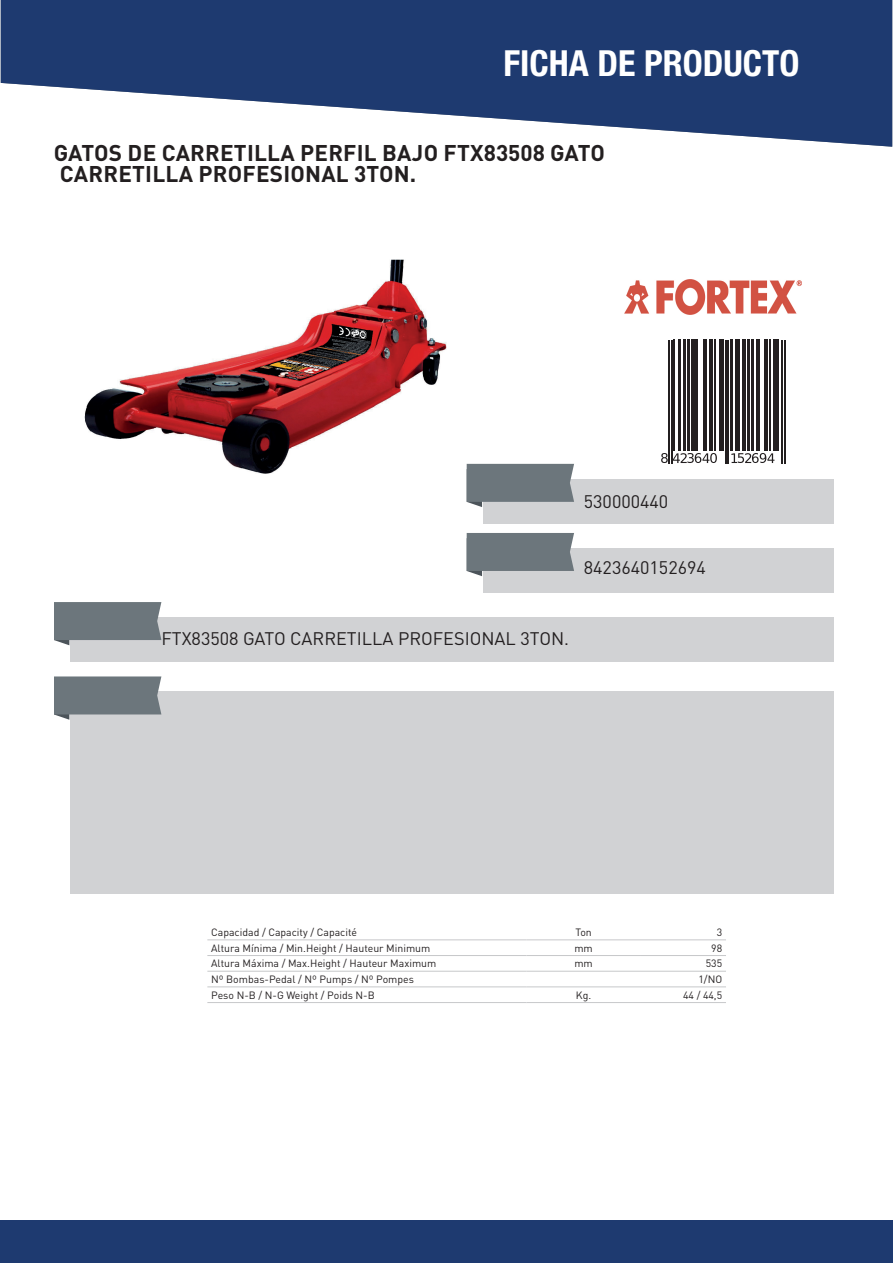
<style>
.page{position:relative;width:893px;height:1263px;background:#fff}
.page>*{position:absolute;margin:0;border:0;box-sizing:border-box;transform-origin:0 0}
.t1{font:700 condensed 36px "Helvetica Neue LT Std";color:#fff}
.t2{font:500 36px "DIN";color:#fff}
.t3{font:700 22.5px/21px "DIN Pro";letter-spacing:.01em;color:#231f20}
.t4{font:18px "DIN Pro";color:#231f20}
.t5{font:10.5px "DIN Pro";color:#231f20}
</style>
<div class="page">
<img style="left:84px;top:259px;width:363px;height:215px">
<hr style="left:668px;top:340px;width:2px;height:124px;background:#231f20">
<hr style="left:671px;top:340px;width:1px;height:124px;background:#231f20">
<hr style="left:673px;top:340px;width:2px;height:111px;background:#231f20">
<hr style="left:678px;top:340px;width:3px;height:111px;background:#231f20">
<hr style="left:683px;top:340px;width:3px;height:111px;background:#231f20">
<hr style="left:687px;top:340px;width:2px;height:111px;background:#231f20">
<hr style="left:691px;top:340px;width:4px;height:111px;background:#231f20">
<hr style="left:697px;top:340px;width:1px;height:111px;background:#231f20">
<hr style="left:703px;top:340px;width:1px;height:111px;background:#231f20">
<hr style="left:705px;top:340px;width:2px;height:111px;background:#231f20">
<hr style="left:709px;top:340px;width:4px;height:111px;background:#231f20">
<hr style="left:714px;top:340px;width:1px;height:111px;background:#231f20">
<hr style="left:719px;top:340px;width:2px;height:111px;background:#231f20">
<hr style="left:723px;top:340px;width:1px;height:111px;background:#231f20">
<svg style="left:661px;top:453px;width:56px;height:10px"></svg>
<hr style="left:725px;top:340px;width:1px;height:124px;background:#231f20">
<hr style="left:728px;top:340px;width:1px;height:124px;background:#231f20">
<hr style="left:730px;top:340px;width:2px;height:111px;background:#231f20">
<hr style="left:735px;top:340px;width:2px;height:111px;background:#231f20">
<hr style="left:739px;top:340px;width:1px;height:111px;background:#231f20">
<hr style="left:742px;top:340px;width:4px;height:111px;background:#231f20">
<hr style="left:747px;top:340px;width:3px;height:111px;background:#231f20">
<hr style="left:751px;top:340px;width:2px;height:111px;background:#231f20">
<hr style="left:756px;top:340px;width:1px;height:111px;background:#231f20">
<hr style="left:758px;top:340px;width:2px;height:111px;background:#231f20">
<hr style="left:764px;top:340px;width:4px;height:111px;background:#231f20">
<hr style="left:769px;top:340px;width:2px;height:111px;background:#231f20">
<hr style="left:773px;top:340px;width:1px;height:111px;background:#231f20">
<hr style="left:776px;top:340px;width:3px;height:111px;background:#231f20">
<svg style="left:731px;top:453px;width:43px;height:10px"></svg>
<hr style="left:782px;top:340px;width:1px;height:124px;background:#231f20">
<hr style="left:784px;top:340px;width:1px;height:124px;background:#231f20">
<img style="left:624px;top:280px;width:178px;height:34px">
<svg style="left:207px;top:940px;width:519px;height:48px"></svg>
<hr style="left:207px;top:939px;width:319px;height:1px;background:#c7c8ca">
<hr style="left:526px;top:939px;width:115px;height:1px;background:#c7c8ca">
<hr style="left:641px;top:939px;width:85px;height:1px;background:#c7c8ca">
<hr style="left:207px;top:955px;width:319px;height:1px;background:#c7c8ca">
<hr style="left:526px;top:955px;width:115px;height:1px;background:#c7c8ca">
<hr style="left:641px;top:955px;width:85px;height:1px;background:#c7c8ca">
<hr style="left:207px;top:971px;width:319px;height:1px;background:#c7c8ca">
<hr style="left:526px;top:971px;width:115px;height:1px;background:#c7c8ca">
<hr style="left:641px;top:971px;width:85px;height:1px;background:#c7c8ca">
<hr style="left:207px;top:986px;width:319px;height:1px;background:#c7c8ca">
<hr style="left:526px;top:986px;width:115px;height:1px;background:#c7c8ca">
<hr style="left:641px;top:986px;width:85px;height:1px;background:#c7c8ca">
<hr style="left:207px;top:1002px;width:319px;height:1px;background:#c7c8ca">
<hr style="left:526px;top:1002px;width:115px;height:1px;background:#c7c8ca">
<hr style="left:641px;top:1002px;width:85px;height:1px;background:#c7c8ca">
<div style="left:483px;top:548px;width:350px;height:45px;background:#d1d2d4"></div>
<div style="left:483px;top:479px;width:350px;height:44px;background:#d1d2d4"></div>
<div style="left:70px;top:617px;width:763px;height:45px;background:#d1d2d4"></div>
<div style="left:70px;top:692px;width:763px;height:202px;background:#d1d2d4"></div>
<svg style="left:467px;top:533px;width:107px;height:43px;background:#788187"></svg>
<svg style="left:467px;top:464px;width:107px;height:43px;background:#798287"></svg>
<svg style="left:54px;top:602px;width:107px;height:43px;background:#788186"></svg>
<svg style="left:54px;top:676px;width:107px;height:44px;background:#7b8389"></svg>
<svg style="left:1px;top:0;width:891px;height:147px;fill:#1e3a70"></svg>
<div style="left:0;top:1220px;width:893px;height:43px;background:#1e3a70"></div>
<h1 class="t2" style="left:487px;top:36px;width:81px">FICH</h1>
<h1 class="t2" style="left:650px;top:36px;width:185px">PRODUCTO</h1>
<h1 class="t1" style="left:503px;top:41px;width:297px">FICHA DE PRODUCTO</h1>
<h2 class="t3" style="left:54px;top:141px;width:552px">GATOS DE CARRETILLA PERFIL BAJO FTX83508 GATO<br>CARRETILLA PROFESIONAL 3TON.</h2>
<h3 class="t4" style="left:584px;top:489px;width:86px">530000440</h3>
<h3 class="t4" style="left:584px;top:555px;width:124px">8423640152694</h3>
<h3 class="t4" style="left:161px;top:626px;width:409px">FTX83508 GATO CARRETILLA PROFESIONAL 3TON.</h3>
<p class="t5" style="left:211px;top:925px;width:147px">Capacidad / Capacity / Capacité</p>
<p class="t5" style="left:575px;top:925px;width:18px">Ton</p>
<p class="t5" style="left:717px;top:925px;width:7px">3</p>
<p class="t5" style="left:211px;top:941px;width:221px">Altura Mínima / Min.Height / Hauteur Minimum</p>
<p class="t5" style="left:574px;top:941px;width:20px">mm</p>
<p class="t5" style="left:711px;top:941px;width:12px">98</p>
<p class="t5" style="left:211px;top:956px;width:227px">Altura Máxima / Max.Height / Hauteur Maximum</p>
<p class="t5" style="left:574px;top:956px;width:20px">mm</p>
<p class="t5" style="left:706px;top:956px;width:18px">535</p>
<p class="t5" style="left:211px;top:972px;width:204px">Nº Bombas-Pedal / Nº Pumps / Nº Pompes</p>
<p class="t5" style="left:698px;top:972px;width:25px">1/NO</p>
<p class="t5" style="left:211px;top:988px;width:165px">Peso N-B / N-G Weight / Poids N-B</p>
<p class="t5" style="left:576px;top:988px;width:17px">Kg.</p>
<p class="t5" style="left:683px;top:988px;width:41px">44 / 44,5</p>
</div>
